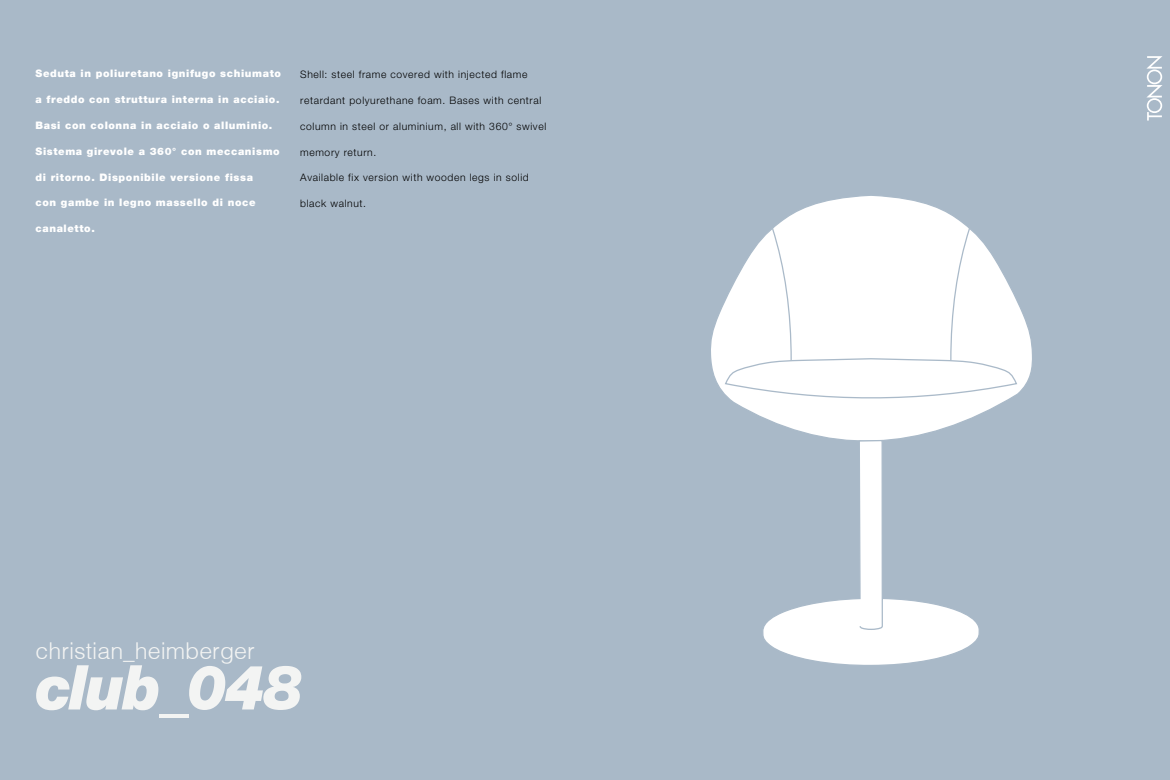
<style>
.page{position:relative;width:1170px;height:780px;background:#fff}
.page>*{position:absolute;margin:0;border:0;box-sizing:border-box;transform-origin:0 0}
.t1{font:italic 900 61.88px "Helvetica Neue";letter-spacing:-.03em;color:#f3f4f3;scale:.96 1}
.t2{font:300 23.25px "Helvetica";color:#f3f4f3}
.t3{font:900 10.25px "Helvetica 95";letter-spacing:.06em;color:#fff}
.t4{font:300 10.25px "Helvetica Neue";letter-spacing:.06em;color:#000}
</style>
<div class="page">
<div style="left:0;top:0;width:1169px;height:780px;background:#a9b9c8"></div>
<svg style="left:711px;top:196px;width:321px;height:243px"></svg>
<svg style="left:723px;top:226px;width:295px;height:176px;background:#f7f8f9"></svg>
<svg style="left:763px;top:439px;width:216px;height:226px"></svg>
<svg style="left:1146px;top:56px;width:16px;height:64px"></svg>
<p class="t3" style="left:36px;top:68px;width:247px">Seduta in poliuretano ignifugo schiumato</p>
<p class="t3" style="left:36px;top:93px;width:245px">a freddo con struttura interna in acciaio.</p>
<p class="t3" style="left:36px;top:119px;width:238px">Basi con colonna in acciaio o alluminio.</p>
<p class="t3" style="left:36px;top:145px;width:246px">Sistema girevole a 360° con meccanismo</p>
<p class="t3" style="left:36px;top:171px;width:219px">di ritorno. Disponibile versione fissa</p>
<p class="t3" style="left:36px;top:197px;width:221px">con gambe in legno massello di noce</p>
<p class="t3" style="left:36px;top:222px;width:61px">canaletto.</p>
<p class="t4" style="left:300px;top:68px;width:229px">Shell: steel frame covered with injected flame</p>
<p class="t4" style="left:300px;top:94px;width:242px">retardant polyurethane foam. Bases with central</p>
<p class="t4" style="left:300px;top:120px;width:247px">column in steel or aluminium, all with 360° swivel</p>
<p class="t4" style="left:300px;top:146px;width:78px">memory return.</p>
<p class="t4" style="left:300px;top:171px;width:230px">Available fix version with wooden legs in solid</p>
<p class="t4" style="left:300px;top:197px;width:67px">black walnut.</p>
<h2 class="t2" style="left:36px;top:636px;width:221px">christian_heimberger</h2>
<h1 class="t1" style="left:36px;top:649px;width:280px">club_048</h1>
</div>
